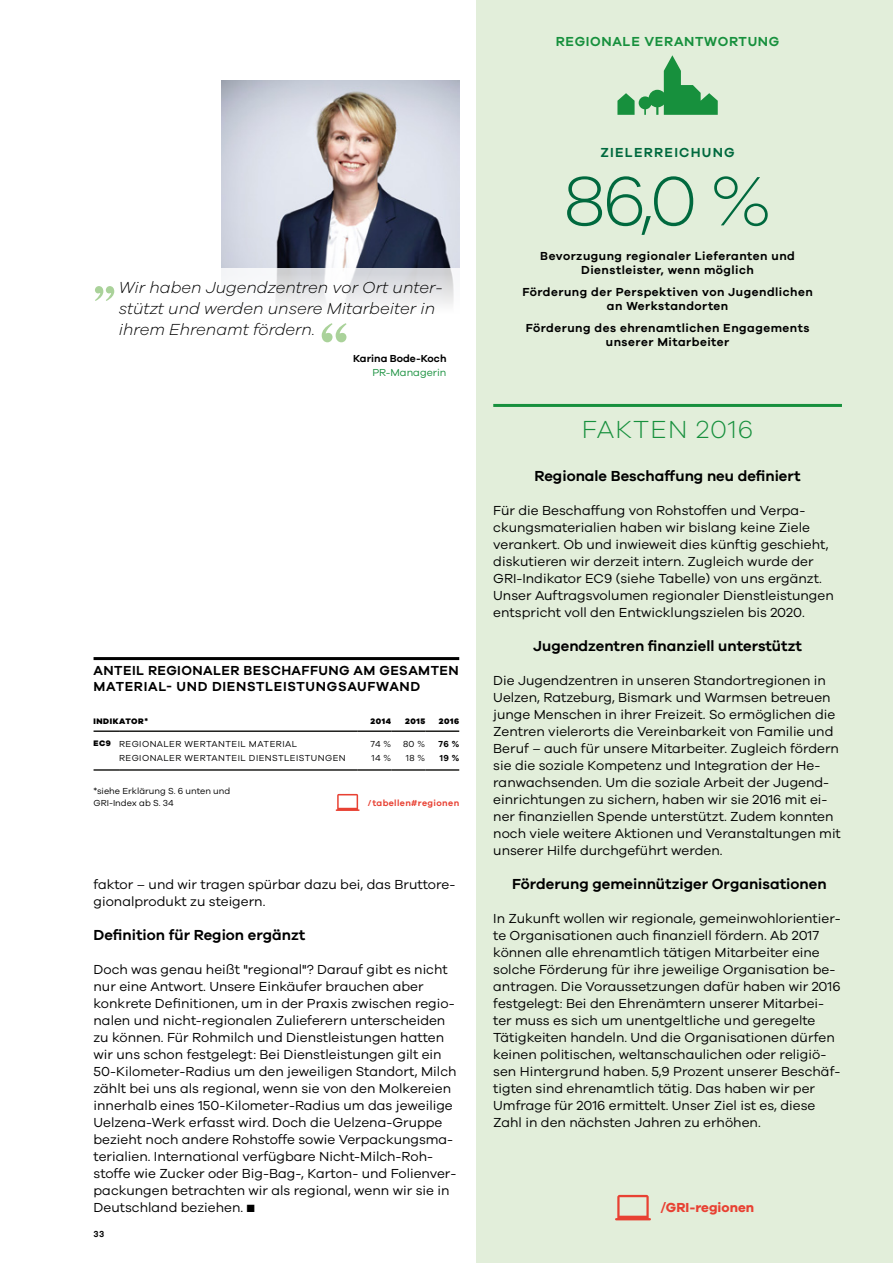
<style>
.page{position:relative;width:893px;height:1263px;background:#fff}
.page>*{position:absolute;margin:0;border:0;box-sizing:border-box;transform-origin:0 0}
.t1{font:300 72px "Galano Grotesque";color:#00693e}
.t2{font:300 25.5px "Galano Grotesque";letter-spacing:.04em;color:#17903d}
.t3{font:italic 300 16.5px/21px "Galano Grotesque";color:#000}
.t4{font:600 15px "Galano Grotesque";color:#000}
.t5{font:13.5px/17px "Galano Grotesque";color:#000}
.t6{font:600 13.5px/16.5px "Galano Grotesque";letter-spacing:.03em;color:#000}
.t7{font:600 13.5px "Galano Grotesque";letter-spacing:.05em;color:#17903d}
.t8{font:600 13.5px "Galano Grotesque";letter-spacing:.09em;color:#00693e}
.t9{font:700 13.5px "Galano Grotesque";color:#e84133}
.t10{font:600 12px/13.5px "Galano Grotesque";letter-spacing:.04em;color:#000;text-align:center}
.t11{font:600 10.5px "Galano Grotesque";color:#000}
.t12{font:10.5px "Galano Grotesque";color:#17903d}
.t13{font:9px "Galano Grotesque";letter-spacing:.05em;color:#000}
.t14{font:9px/12px "Galano Grotesque";color:#000}
.t15{font:600 9px "Galano Grotesque";letter-spacing:.04em;color:#e84133}
.t16{font:600 9px "Galano Grotesque";color:#000}
.t17{font:800 8.25px "Galano Grotesque";letter-spacing:.07em;color:#000}
.s1{font-weight:800;font-size:8.25px}
</style>
<div class="page">
<div style="left:476px;top:0;width:417px;height:1263px;background:#e2eeda"></div>
<svg style="left:615px;top:1195px;width:36px;height:25px"></svg>
<svg style="left:617px;top:55px;width:101px;height:60px"></svg>
<hr style="left:493px;top:404px;width:349px;height:3px;background:#17903d">
<img style="left:221px;top:81px;width:238px;height:187px">
<svg style="left:322px;top:323px;width:25px;height:19px"></svg>
<svg style="left:95px;top:286px;width:19px;height:15px"></svg>
<hr style="left:94px;top:657px;width:365px;height:3px;background:#000">
<hr style="left:94px;top:730px;width:25px;height:2px;background:#1e1e1c">
<hr style="left:119px;top:730px;width:238px;height:2px;background:#1e1e1c">
<hr style="left:357px;top:730px;width:34px;height:2px;background:#1e1e1c">
<hr style="left:391px;top:730px;width:34px;height:2px;background:#1e1e1c">
<hr style="left:425px;top:730px;width:34px;height:2px;background:#1e1e1c">
<hr style="left:94px;top:769px;width:25px;height:2px;background:#1e1e1c">
<hr style="left:119px;top:769px;width:238px;height:2px;background:#1e1e1c">
<hr style="left:357px;top:769px;width:34px;height:2px;background:#1e1e1c">
<hr style="left:391px;top:769px;width:34px;height:2px;background:#1e1e1c">
<hr style="left:425px;top:769px;width:34px;height:2px;background:#1e1e1c">
<svg style="left:336px;top:794px;width:24px;height:17px"></svg>
<p class="t7" style="left:556px;top:33px;width:225px">REGIONALE VERANTWORTUNG</p>
<p class="t3" style="left:119px;top:277px;width:326px">Wir haben Jugendzentren vor Ort unter&shy;stützt und werden unsere Mitarbeiter in ihrem Ehrenamt fördern.</p>
<p class="t11" style="left:353px;top:353px;width:95px">Karina Bode-Koch</p>
<p class="t12" style="left:372px;top:366px;width:76px">PR-Managerin</p>
<p class="t6" style="left:94px;top:662px;width:367px">ANTEIL REGIONALER BESCHAFFUNG AM GESAMTEN<br>MATERIAL- UND DIENSTLEISTUNGSAUFWAND</p>
<p class="t17" style="left:94px;top:716px;width:56px">INDIKATOR*</p>
<p class="t17" style="left:371px;top:716px;width:22px">2014</p>
<p class="t17" style="left:405px;top:716px;width:22px">2015</p>
<p class="t17" style="left:439px;top:716px;width:22px">2016</p>
<p class="t13" style="left:94px;top:738px;width:205px"><span class="s1">EC9</span> REGIONALER WERTANTEIL MATERIAL</p>
<p class="t13" style="left:370px;top:738px;width:22px">74 %</p>
<p class="t13" style="left:403px;top:738px;width:24px">80 %</p>
<p class="t16" style="left:438px;top:738px;width:22px">76 %</p>
<p class="t13" style="left:119px;top:753px;width:228px">REGIONALER WERTANTEIL DIENSTLEISTUNGEN</p>
<p class="t13" style="left:371px;top:753px;width:21px">14 %</p>
<p class="t13" style="left:406px;top:753px;width:21px">18 %</p>
<p class="t16" style="left:440px;top:753px;width:21px">19 %</p>
<p class="t14" style="left:94px;top:785px;width:138px">*siehe Erklärung S. 6 unten und<br>GRI-Index ab S. 34</p>
<p class="t15" style="left:368px;top:797px;width:93px">/tabellen#regionen</p>
<p class="t5" style="left:94px;top:875px;width:364px">faktor – und wir tragen spürbar dazu bei, das Bruttore&shy;gionalprodukt zu steigern.</p>
<p class="t4" style="left:94px;top:925px;width:213px">Definition für Region ergänzt</p>
<p class="t5" style="left:94px;top:960px;width:364px">Doch was genau heißt "regional"? Darauf gibt es nicht nur eine Antwort. Unsere Einkäufer brauchen aber konkrete Definitionen, um in der Praxis zwischen regio&shy;nalen und nicht-regionalen Zulieferern unterscheiden zu können. Für Rohmilch und Dienstleistungen hatten wir uns schon festgelegt: Bei Dienstleistungen gilt ein 50-Kilometer-Radius um den jeweiligen Standort, Milch zählt bei uns als regional, wenn sie von den Molkereien innerhalb eines 150-Kilometer-Radius um das jeweilige Uelzena-Werk erfasst wird. Doch die Uelzena-Gruppe bezieht noch andere Rohstoffe sowie Verpackungsma&shy;terialien. International verfügbare Nicht-Milch-Roh&shy;stoffe wie Zucker oder Big-Bag-, Karton- und Folienver&shy;packungen betrachten wir als regional, wenn wir sie in Deutschland beziehen. ■</p>
<p class="t16" style="left:94px;top:1229px;width:12px">33</p>
<p class="t8" style="left:601px;top:145px;width:136px">ZIELERREICHUNG</p>
<h1 class="t1" style="left:564px;top:158px;width:210px">86,0 %</h1>
<p class="t10" style="left:540px;top:249px;width:256px">Bevorzugung regionaler Lieferanten und<br>Dienstleister, wenn möglich</p>
<p class="t10" style="left:522px;top:285px;width:292px">Förderung der Perspektiven von Jugendlichen an Werkstandorten</p>
<p class="t10" style="left:526px;top:321px;width:285px">Förderung des ehrenamtlichen Engagements unserer Mitarbeiter</p>
<h2 class="t2" style="left:582px;top:414px;width:173px">FAKTEN 2016</h2>
<p class="t4" style="left:535px;top:466px;width:267px">Regionale Beschaffung neu definiert</p>
<p class="t5" style="left:493px;top:501px;width:342px">Für die Beschaffung von Rohstoffen und Verpa&shy;ckungsmaterialien haben wir bislang keine Ziele verankert. Ob und inwieweit dies künftig geschieht, diskutieren wir derzeit intern. Zugleich wurde der GRI-Indikator EC9 (siehe Tabelle) von uns ergänzt.<br>Unser Auftragsvolumen regionaler Dienstleistungen entspricht voll den Entwicklungszielen bis 2020.</p>
<p class="t4" style="left:533px;top:636px;width:270px">Jugendzentren finanziell unterstützt</p>
<p class="t5" style="left:493px;top:671px;width:349px">Die Jugendzentren in unseren Standortregionen in Uelzen, Ratzeburg, Bismark und Warmsen betreuen junge Menschen in ihrer Freizeit. So ermöglichen die Zentren vielerorts die Vereinbarkeit von Familie und Beruf – auch für unsere Mitarbeiter. Zugleich fördern sie die soziale Kompetenz und Integration der He&shy;ranwachsenden. Um die soziale Arbeit der Jugend&shy;einrichtungen zu sichern, haben wir sie 2016 mit ei&shy;ner finanziellen Spende unterstützt. Zudem konnten noch viele weitere Aktionen und Veranstaltungen mit unserer Hilfe durchgeführt werden.</p>
<p class="t4" style="left:512px;top:874px;width:316px">Förderung gemeinnütziger Organisationen</p>
<p class="t5" style="left:493px;top:909px;width:349px">In Zukunft wollen wir regionale, gemeinwohlorientier&shy;te Organisationen auch finanziell fördern. Ab 2017 können alle ehrenamtlich tätigen Mitarbeiter eine solche Förderung für ihre jeweilige Organisation be&shy;antragen. Die Voraussetzungen dafür haben wir 2016 festgelegt: Bei den Ehrenämtern unserer Mitarbei&shy;ter muss es sich um unentgeltliche und geregelte Tätigkeiten handeln. Und die Organisationen dürfen keinen politischen, weltanschaulichen oder religiö&shy;sen Hintergrund haben. 5,9 Prozent unserer Beschäf&shy;tigten sind ehrenamtlich tätig. Das haben wir per Umfrage für 2016 ermittelt. Unser Ziel ist es, diese Zahl in den nächsten Jahren zu erhöhen.</p>
<p class="t9" style="left:660px;top:1199px;width:95px">/GRI-regionen</p>
</div>
